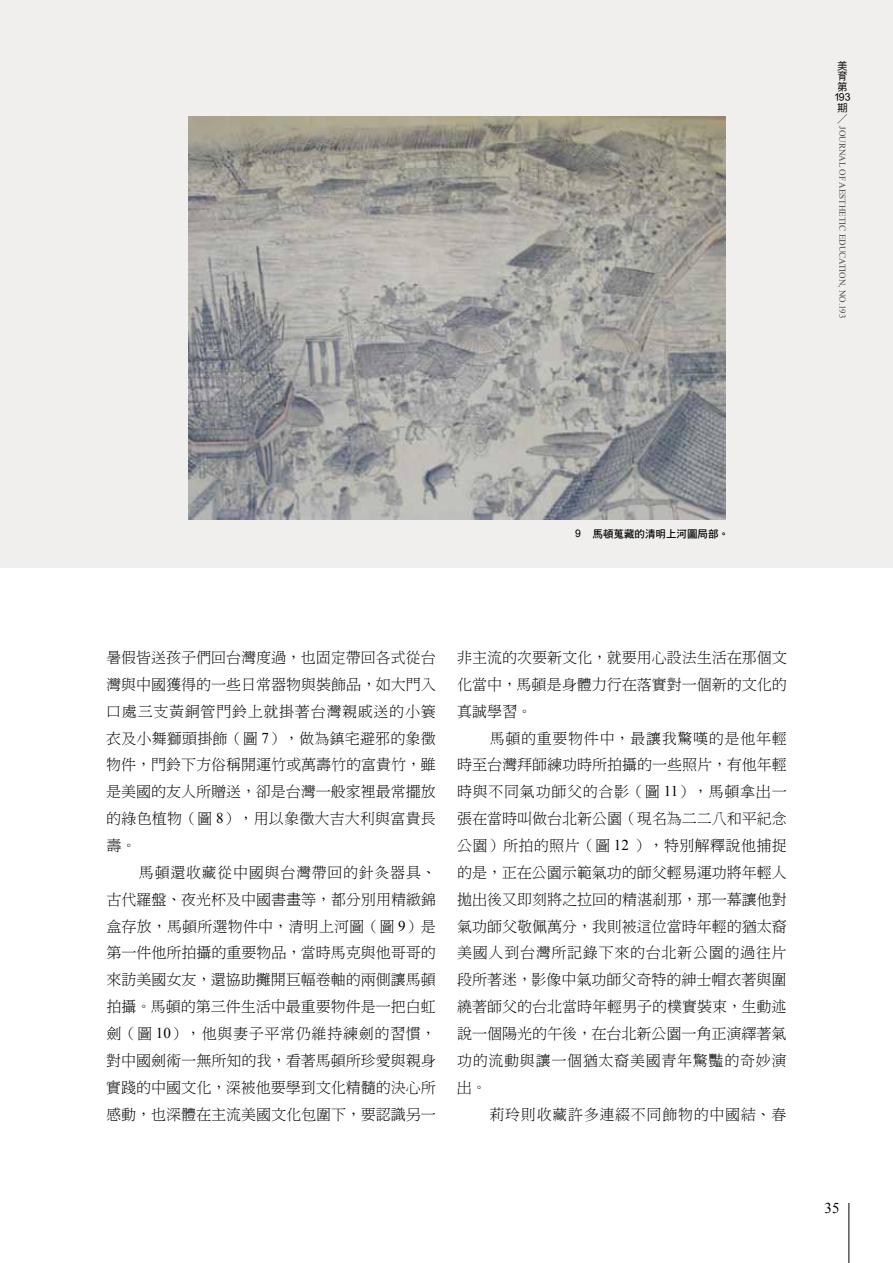
<style>
.page{position:relative;width:893px;height:1263px;background:#fff}
.page>*{position:absolute;margin:0;border:0;box-sizing:border-box;transform-origin:0 0}
.t1{font:15px/26.8px "DF Ming Lt HK BF";color:#000;text-align:justify}
.t2{font:15px "DF Ming Lt HK BF";letter-spacing:.045em;color:#000}
.t3{font:15px "Times New Roman";color:#000}
.t4{font:10.5px "DF Hei Bd HKP BF";color:#000}
.t5{font:10.5px/10.6px "DF Hei Md HKP BF";color:#000;text-align:center}
.t6{font:10.5px "P Ming Li U";color:#000}
.t7{font:9px "Times New Roman";color:#4c4948}
.s1{font-family:"Arial"}
.s2{font-family:"Times New Roman"}
</style>
<div class="page">
<div style="left:0;top:0;width:893px;height:568px;background:#f0efee"></div>
<hr style="left:849px;top:1203px;width:1px;height:60px;background:#000">
<img style="left:189px;top:117px;width:536px;height:402px">
<p class="t5" style="left:834px;top:60px;width:18px">美育第<br>193期</p>
<p class="t6" style="left:837px;top:113px;width:12px">／</p>
<p class="t7" style="left:849px;top:126px;width:194px;rotate:90deg">JOURNAL OF AESTHETIC EDUCATION, NO.193</p>
<p class="t4" style="left:575px;top:528px;width:155px"><span class="s1">9</span> 馬頓蒐藏的清明上河圖局部。</p>
<p class="t1" style="left:106px;top:644px;width:331px">暑假皆送孩子們回台灣度過，也固定帶回各式從台灣與中國獲得的一些日常器物與裝飾品，如大門入口處三支黃銅管門鈴上就掛著台灣親戚送的小簑衣及小舞獅頭掛飾（圖 <span class="s2">7</span>），做為鎮宅避邪的象徵物件，門鈴下方俗稱開運竹或萬壽竹的富貴竹，雖是美國的友人所贈送，卻是台灣一般家裡最常擺放的綠色植物（圖 <span class="s2">8</span>），用以象徵大吉大利與富貴長壽。</p>
<p class="t1" style="left:106px;top:859px;width:331px;text-indent:33px">馬頓還收藏從中國與台灣帶回的針灸器具、古代羅盤、夜光杯及中國書畫等，都分別用精緻錦盒存放，馬頓所選物件中，清明上河圖（圖 <span class="s2">9</span>）是第一件他所拍攝的重要物品，當時馬克與他哥哥的來訪美國女友，還協助攤開巨幅卷軸的兩側讓馬頓拍攝。馬頓的第三件生活中最重要物件是一把白虹劍（圖 <span class="s2">10</span>），他與妻子平常仍維持練劍的習慣，對中國劍術一無所知的我，看著馬頓所珍愛與親身實踐的中國文化，深被他要學到文化精髓的決心所感動，也深體在主流美國文化包圍下，要認識另一</p>
<p class="t1" style="left:457px;top:644px;width:331px">非主流的次要新文化，就要用心設法生活在那個文化當中，馬頓是身體力行在落實對一個新的文化的真誠學習。</p>
<p class="t1" style="left:457px;top:724px;width:331px;text-indent:33px">馬頓的重要物件中，最讓我驚嘆的是他年輕時至台灣拜師練功時所拍攝的一些照片，有他年輕時與不同氣功師父的合影（圖 <span class="s2">11</span>），馬頓拿出一張在當時叫做台北新公園（現名為二二八和平紀念公園）所拍的照片（圖 <span class="s2">12</span> ），特別解釋說他捕捉的是，正在公園示範氣功的師父輕易運功將年輕人拋出後又即刻將之拉回的精湛剎那，那一幕讓他對氣功師父敬佩萬分，我則被這位當時年輕的猶太裔美國人到台灣所記錄下來的台北新公園的過往片段所著迷，影像中氣功師父奇特的紳士帽衣著與圍繞著師父的台北當時年輕男子的樸實裝束，生動述說一個陽光的午後，在台北新公園一角正演繹著氣功的流動與讓一個猶太裔美國青年驚豔的奇妙演出。</p>
<p class="t2" style="left:490px;top:1107px;width:298px">莉玲則收藏許多連綴不同飾物的中國結、春</p>
<p class="t3" style="left:825px;top:1198px;width:16px">35</p>
</div>
